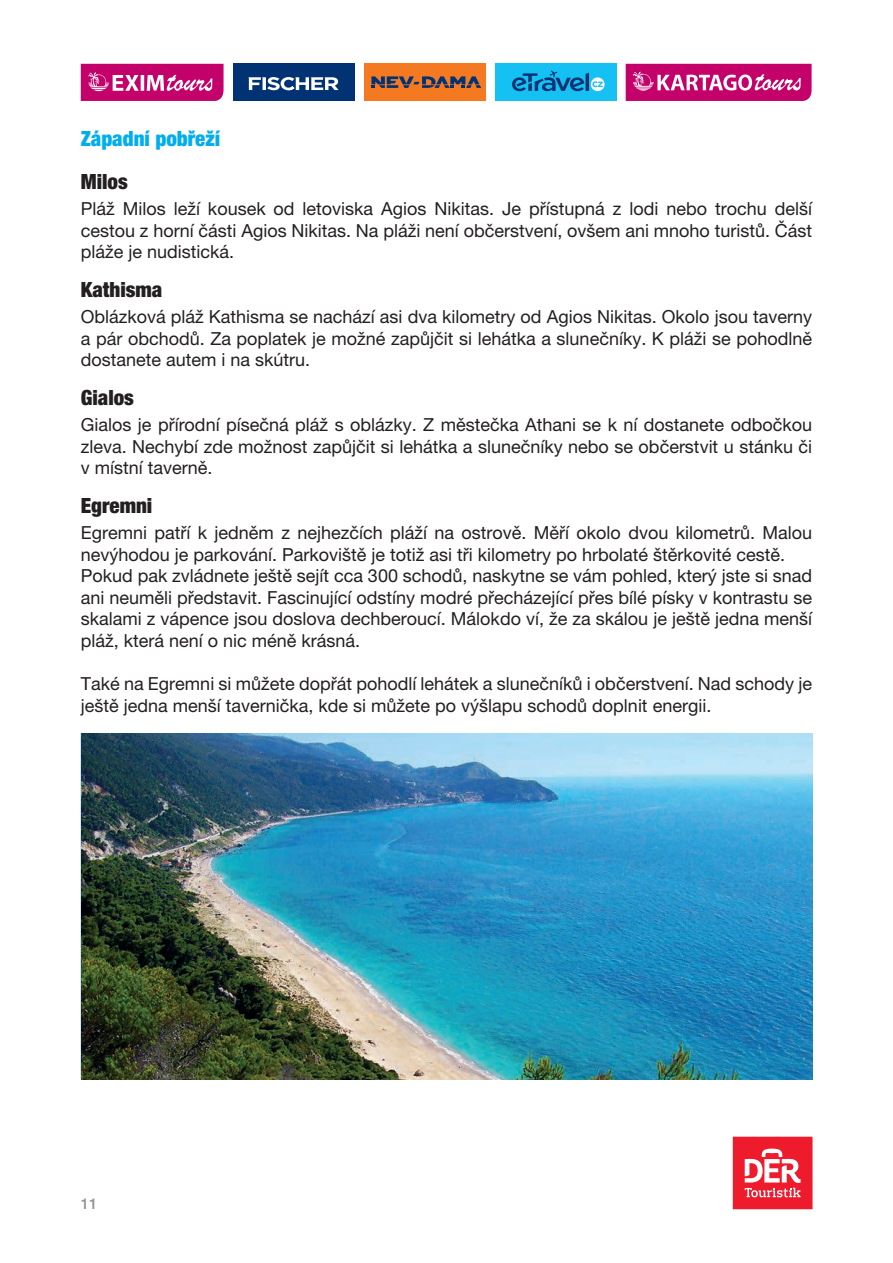
<style>
.page{position:relative;width:893px;height:1263px;background:#fff}
.page>*{position:absolute;margin:0;border:0;box-sizing:border-box;transform-origin:0 0}
.t1{font:900 condensed 21px "Helvetica Neue CE";color:#231f20}
.t2{font:900 condensed 21px "Helvetica Neue CE";color:#00aeef}
.t3{font:18px/21.6px "Helvetica Neue CE";color:#231f20;text-align:justify}
.t4{font:500 15px "Helvetica Neue CE";color:#939598}
</style>
<div class="page">
<div style="left:233px;top:64px;width:121px;height:37px;background:#013374"></div>
<svg style="left:248px;top:77px;width:91px;height:13px"></svg>
<div style="left:364px;top:64px;width:121px;height:37px;background:#f47921"></div>
<svg style="left:371px;top:76px;width:110px;height:12px"></svg>
<div style="left:495px;top:64px;width:121px;height:37px;background:#15c0f2"></div>
<svg style="left:512px;top:71px;width:93px;height:20px"></svg>
<svg style="left:81px;top:64px;width:143px;height:37px;background:#cd2b83"></svg>
<svg style="left:626px;top:64px;width:186px;height:37px;background:#ce2c84"></svg>
<div style="left:733px;top:1137px;width:79px;height:72px;background:#ee1b2d"></div>
<svg style="left:745px;top:1148px;width:56px;height:49px"></svg>
<img style="left:81px;top:733px;width:731px;height:346px">
<p class="t2" style="left:81px;top:126px;width:141px">Západní pobřeží</p>
<p class="t1" style="left:81px;top:169px;width:48px">Milos</p>
<p class="t3" style="left:81px;top:198px;width:733px">Pláž Milos leží kousek od letoviska Agios Nikitas. Je přístupná z lodi nebo trochu delší cestou z horní části Agios Nikitas. Na pláži není občerstvení, ovšem ani mnoho turistů. Část pláže je nudistická.</p>
<p class="t1" style="left:81px;top:277px;width:83px">Kathisma</p>
<p class="t3" style="left:81px;top:306px;width:733px">Oblázková pláž Kathisma se nachází asi dva kilometry od Agios Nikitas. Okolo jsou taverny a pár obchodů. Za poplatek je možné zapůjčit si lehátka a slunečníky. K pláži se pohodlně dostanete autem i na skútru.</p>
<p class="t1" style="left:81px;top:385px;width:55px">Gialos</p>
<p class="t3" style="left:81px;top:414px;width:733px">Gialos je přírodní písečná pláž s oblázky. Z městečka Athani se k ní dostanete odbočkou zleva. Nechybí zde možnost zapůjčit si lehátka a slunečníky nebo se občerstvit u stánku či v místní taverně.</p>
<p class="t1" style="left:81px;top:493px;width:73px">Egremni</p>
<p class="t3" style="left:81px;top:522px;width:733px;text-align:left">Egremni patří k jedněm z nejhezčích pláží na ostrově. Měří okolo dvou kilometrů. Malou nevýhodou je parkování. Parkoviště je totiž asi tři kilometry po hrbolaté štěrkovité cestě.<br>Pokud pak zvládnete ještě sejít cca 300 schodů, naskytne se vám pohled, který jste si snad ani neuměli představit. Fascinující odstíny modré přecházející přes bílé písky v kontrastu se skalami z vápence jsou doslova dechberoucí. Málokdo ví, že za skálou je ještě jedna menší pláž, která není o nic méně krásná.</p>
<p class="t3" style="left:81px;top:673px;width:733px">Také na Egremni si můžete dopřát pohodlí lehátek a slunečníků i občerstvení. Nad schody je ještě jedna menší tavernička, kde si můžete po výšlapu schodů doplnit energii.</p>
<p class="t4" style="left:81px;top:1194px;width:18px">11</p>
</div>
